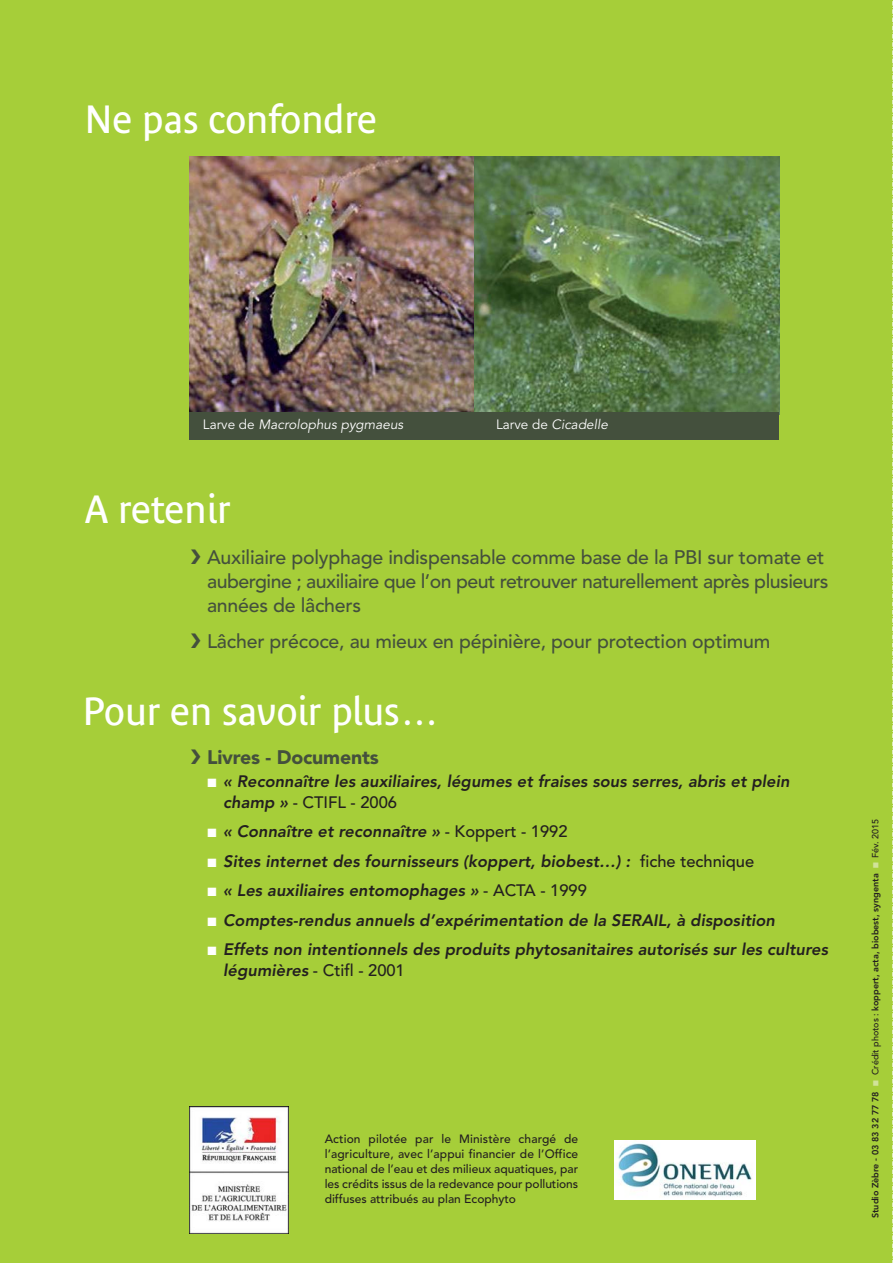
<style>
.page{position:relative;width:893px;height:1263px;background:#fff}
.page>*{position:absolute;margin:0;border:0;box-sizing:border-box;transform-origin:0 0}
.t1{font:39px "Bienvenue Beta";color:#fff}
.t2{font:500 19.5px/24.3px "Avenir";letter-spacing:-.01em;color:#44503d}
.t3{font:900 19.5px "Avenir";letter-spacing:-.01em;color:#44503d}
.t4{font:800 16.5px/21px "Avenir";letter-spacing:.005em;color:#231f20}
.t5{font:13.5px "Avenir";color:#fff}
.t6{font:500 12px/15px "Avenir";color:#231f20;text-align:justify}
.t7{font:800 9px "Avenir";color:#231f20}
.s1{color:#fff}
.s2{font-weight:500}
.s3{color:#d1e39a}
</style>
<div class="page">
<div style="left:0;top:0;width:892px;height:1263px;background:#a6ce39"></div>
<img style="left:189px;top:156px;width:285px;height:256px">
<svg style="left:474px;top:156px;width:305px;height:256px;background:#5b7b4c"></svg>
<div style="left:189px;top:412px;width:590px;height:28px;background:#44503d"></div>
<svg style="left:892px;top:0;width:1px;height:1263px"></svg>
<img style="left:614px;top:1140px;width:141px;height:60px">
<img style="left:189px;top:1106px;width:100px;height:128px">
<h1 class="t1" style="left:85px;top:103px;width:294px">Ne pas confondre</h1>
<p class="t5" style="left:203px;top:419px;width:204px">Larve de Macrolophus pygmaeus</p>
<p class="t5" style="left:496px;top:419px;width:115px">Larve de Cicadelle</p>
<h1 class="t1" style="left:85px;top:493px;width:148px">A retenir</h1>
<p class="t2" style="left:207px;top:547px;width:623px;text-indent:-17px">❯ Auxiliaire polyphage indispensable comme base de la PBI sur tomate et aubergine ; auxiliaire que l’on peut retrouver naturellement après plusieurs années de lâchers</p>
<p class="t2" style="left:191px;top:631px;width:581px">❯ Lâcher précoce, au mieux en pépinière, pour protection optimum</p>
<h1 class="t1" style="left:83px;top:696px;width:358px">Pour en savoir plus…</h1>
<p class="t3" style="left:191px;top:749px;width:190px">❯ Livres - Documents</p>
<p class="t4" style="left:223px;top:772px;width:570px;text-indent:-16px"><span class="s1">■</span> « Reconnaître les auxiliaires, légumes et fraises sous serres, abris et plein champ » <span class="s2">- CTIFL - 2006</span></p>
<p class="t4" style="left:208px;top:822px;width:361px"><span class="s1">■</span> « Connaître et reconnaître » <span class="s2">- Koppert - 1992</span></p>
<p class="t4" style="left:208px;top:852px;width:548px"><span class="s1">■</span> Sites internet des fournisseurs (koppert, biobest…) : <span class="s2">fiche technique</span></p>
<p class="t4" style="left:208px;top:881px;width:381px"><span class="s1">■</span> « Les auxiliaires entomophages » <span class="s2">- ACTA - 1999</span></p>
<p class="t4" style="left:208px;top:911px;width:571px"><span class="s1">■</span> Comptes-rendus annuels d’expérimentation de la SERAIL, à disposition</p>
<p class="t4" style="left:223px;top:940px;width:609px;text-indent:-16px"><span class="s1">■</span> Effets non intentionnels des produits phytosanitaires autorisés sur les cultures légumières <span class="s2">- Ctifl - 2001</span></p>
<p class="t6" style="left:325px;top:1133px;width:255px">Action pilotée par le Ministère chargé de l’agriculture, avec l’appui financier de l’Office national de l’eau et des milieux aquatiques, par les crédits issus de la redevance pour pollutions diffuses attribués au plan Ecophyto</p>
<p class="t7" style="left:871px;top:1218px;width:400px;rotate:-90deg">Studio Zèbre - 03 83 32 77 78 <span class="s3">■</span> <span class="s2">Crédit photos :</span> koppert, acta, biobest, syngenta <span class="s3">■</span> <span class="s2">Fév. 2015</span></p>
</div>
